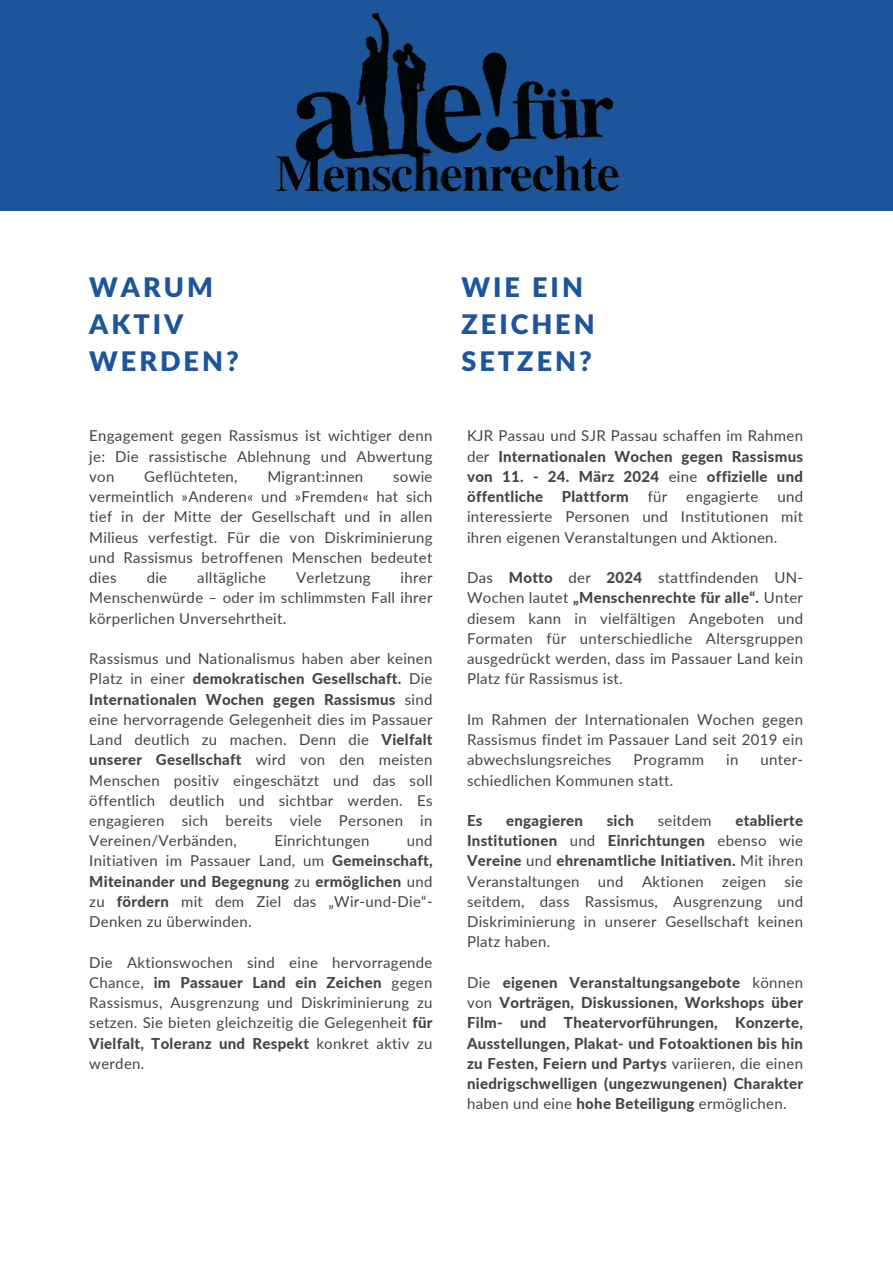
<style>
.page{position:relative;width:893px;height:1264px;background:#fff}
.page>*{position:absolute;margin:0;border:0;box-sizing:border-box;transform-origin:0 0}
.t1{font:900 27px "Lato Latin";letter-spacing:.11em;color:#1c559b}
.t2{font:15px/20.2px "Lato";letter-spacing:.02em;color:#444440;text-align:justify}
.t3{font:800 15px/20.2px "Lato";letter-spacing:.02em;color:#444440;text-align:justify}
.s1{font-weight:800}
.s2{font-weight:400}
</style>
<div class="page">
<div style="left:0;top:0;width:892px;height:210px;background:#1c559b"></div>
<img style="left:275px;top:12px;width:344px;height:180px">
<p class="t1" style="left:89px;top:275px;width:125px">WARUM</p>
<p class="t1" style="left:89px;top:312px;width:96px">AKTIV</p>
<p class="t1" style="left:89px;top:349px;width:151px">WERDEN?</p>
<p class="t2" style="left:89px;top:425px;width:345px">Engagement gegen Rassismus ist wichtiger denn je: Die rassistische Ablehnung und Abwertung von</p>
<p class="t2" style="left:144px;top:466px;width:95px">Geflüchteten,</p>
<p class="t2" style="left:267px;top:466px;width:97px">Migrant:innen</p>
<p class="t2" style="left:89px;top:466px;width:345px;text-indent:304px">sowie vermeintlich »Anderen« und »Fremden« hat sich tief in der Mitte der Gesellschaft und in allen Milieus verfestigt. Für die von Diskriminierung und Rassismus betroffenen Menschen bedeutet dies</p>
<p class="t2" style="left:89px;top:567px;width:345px;text-indent:311px">ihrer Menschenwürde – oder im schlimmsten Fall ihrer körperlichen Unversehrtheit.</p>
<p class="t2" style="left:89px;top:648px;width:345px">Rassismus und Nationalismus haben aber keinen Platz in einer <span class="s1">demokratischen Gesellschaft.</span> Die <span class="s1">Internationalen Wochen gegen Rassismus</span> sind eine hervorragende Gelegenheit dies im Passauer Land deutlich zu machen. Denn die <span class="s1">Vielfalt unserer Gesellschaft</span> wird von den meisten Menschen positiv eingeschätzt und das soll öffentlich deutlich und sichtbar werden. Es engagieren sich bereits viele Personen in Vereinen/Verbänden,</p>
<p class="t2" style="left:147px;top:567px;width:22px">die</p>
<p class="t2" style="left:197px;top:567px;width:70px">alltägliche</p>
<p class="t2" style="left:296px;top:567px;width:76px">Verletzung</p>
<p class="t2" style="left:89px;top:830px;width:345px;text-indent:317px">und Initiativen im Passauer Land, um <span class="s1">Gemeinschaft, Miteinander und Begegnung</span> zu <span class="s1">ermöglichen</span> und zu <span class="s1">fördern</span> mit dem Ziel das „Wir-und-Die“- Denken zu überwinden.</p>
<p class="t2" style="left:89px;top:951px;width:345px">Die Aktionswochen sind eine hervorragende Chance, <span class="s1">im Passauer Land ein Zeichen</span> gegen Rassismus, Ausgrenzung und Diskriminierung zu setzen. Sie bieten gleichzeitig die Gelegenheit <span class="s1">für Vielfalt, Toleranz und Respekt</span> konkret aktiv zu werden.</p>
<p class="t2" style="left:274px;top:830px;width:96px">Einrichtungen</p>
<p class="t1" style="left:461px;top:275px;width:123px">WIE EIN</p>
<p class="t1" style="left:461px;top:312px;width:135px">ZEICHEN</p>
<p class="t1" style="left:461px;top:349px;width:132px">SETZEN?</p>
<p class="t3" style="left:467px;top:425px;width:337px"><span class="s2">KJR Passau und SJR Passau schaffen im Rahmen der</span> Internationalen Wochen gegen Rassismus von 11. - 24. März 2024 <span class="s2">eine</span> offizielle und öffentliche Plattform</p>
<p class="t2" style="left:467px;top:486px;width:337px;text-indent:310px">und interessierte Personen und Institutionen mit ihren eigenen Veranstaltungen und Aktionen.</p>
<p class="t2" style="left:467px;top:567px;width:337px">Das <span class="s1">Motto</span> der <span class="s1">2024</span> stattfindenden UN-Wochen lautet <span class="s1">„Menschenrechte für alle“.</span> Unter diesem kann in vielfältigen Angeboten und Formaten für unterschiedliche Altersgruppen ausgedrückt werden, dass im Passauer Land kein Platz für Rassismus ist.</p>
<p class="t2" style="left:467px;top:708px;width:337px">Im Rahmen der Internationalen Wochen gegen Rassismus findet im Passauer Land seit 2019 ein abwechslungsreiches</p>
<p class="t2" style="left:647px;top:486px;width:21px">für</p>
<p class="t2" style="left:686px;top:486px;width:74px">engagierte</p>
<p class="t2" style="left:633px;top:749px;width:72px">Programm</p>
<p class="t2" style="left:726px;top:749px;width:14px">in</p>
<p class="t2" style="left:760px;top:749px;width:44px">unter-</p>
<p class="t2" style="left:467px;top:769px;width:208px">schiedlichen Kommunen statt.</p>
<p class="t3" style="left:467px;top:810px;width:17px">Es</p>
<p class="t3" style="left:506px;top:810px;width:78px">engagieren</p>
<p class="t3" style="left:606px;top:810px;width:29px">sich</p>
<p class="t2" style="left:657px;top:810px;width:55px">seitdem</p>
<p class="t2" style="left:467px;top:810px;width:337px;text-indent:268px"><span class="s1">etablierte Institutionen</span> und <span class="s1">Einrichtungen</span> ebenso wie <span class="s1">Vereine</span> und <span class="s1">ehrenamtliche Initiativen.</span> Mit ihren Veranstaltungen und Aktionen zeigen sie seitdem, dass Rassismus, Ausgrenzung und Diskriminierung in unserer Gesellschaft keinen Platz haben.</p>
<p class="t3" style="left:467px;top:972px;width:337px"><span class="s2">Die</span> eigenen Veranstaltungsangebote <span class="s2">können von</span> Vorträgen, Diskussionen, Workshops über Film- und Theatervorführungen, Konzerte, Ausstellungen, Plakat- und Fotoaktionen bis hin zu Festen, Feiern und Partys <span class="s2">variieren, die einen </span>niedrigschwelligen (ungezwungenen) Charakter <span class="s2">haben und eine</span> hohe Beteiligung <span class="s2">ermöglichen.</span></p>
</div>
